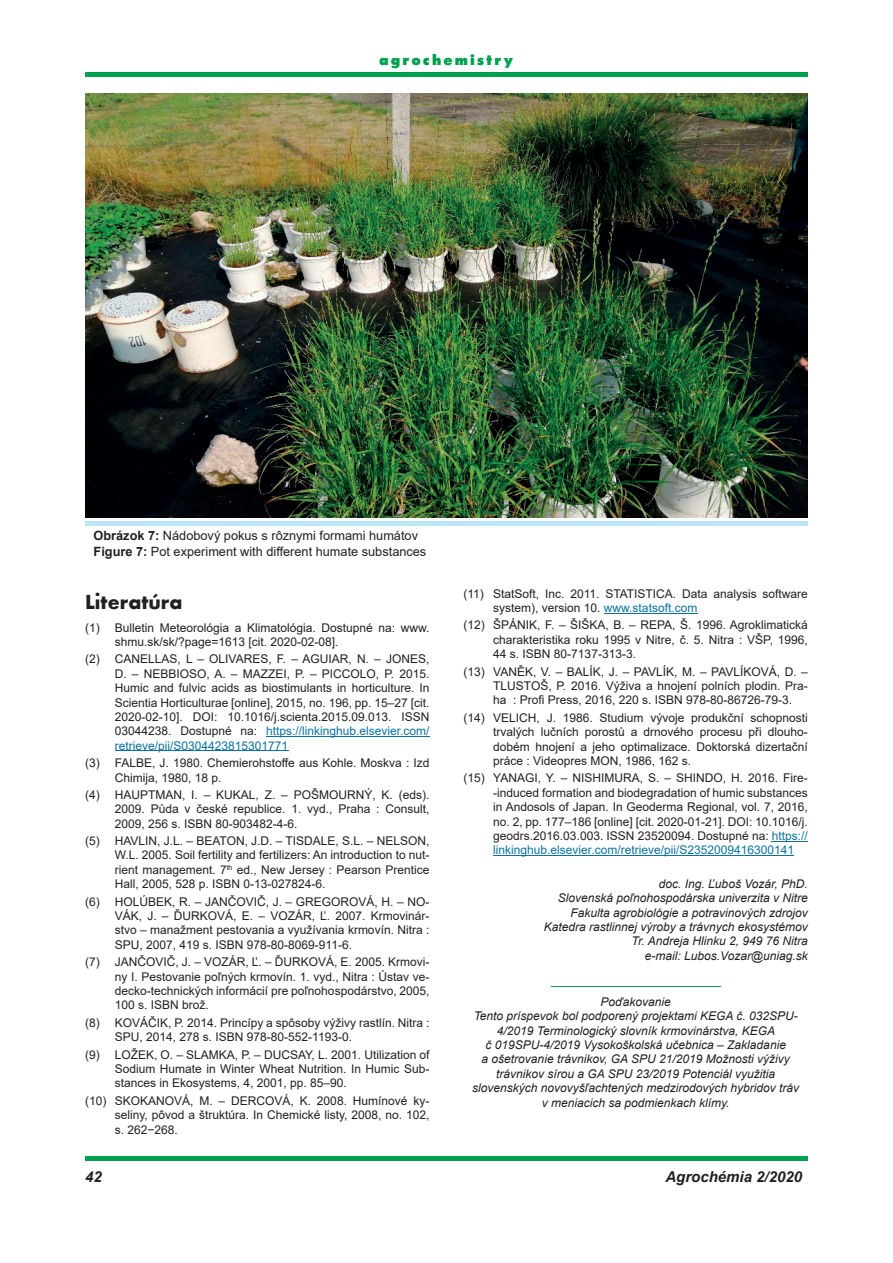
<style>
.page{position:relative;width:893px;height:1263px;background:#fff}
.page>*{position:absolute;margin:0;border:0;box-sizing:border-box;transform-origin:0 0}
.t1{font:700 21px "Futura TEE";color:#231f20}
.t2{font:italic 700 15px "Arial";color:#231f20}
.t3{font:800 15px "Futura PEE";letter-spacing:.18em;color:#00a04e}
.t4{font:12.75px/16px "Arial";color:#231f20}
.t5{font:12px/14.4px "Arial";color:#231f20;text-align:justify}
.t6{font:italic 12px/14.4px "Arial";color:#231f20;text-align:right}
.s1{font-weight:700}
.s2{color:#0a72a2}
</style>
<div class="page">
<hr style="left:85px;top:72px;width:723px;height:4px;background:#00a04e">
<hr style="left:85px;top:1156px;width:723px;height:4px;background:#00a04e">
<hr style="left:266px;top:736px;width:163px;height:1px;background:#0a72a2">
<hr style="left:115px;top:750px;width:173px;height:1px;background:#0a72a2">
<hr style="left:604px;top:613px;width:93px;height:1px;background:#0a72a2">
<hr style="left:772px;top:841px;width:36px;height:1px;background:#0a72a2">
<hr style="left:493px;top:855px;width:301px;height:1px;background:#0a72a2">
<img style="left:85px;top:93px;width:723px;height:424px">
<div style="left:85px;top:521px;width:723px;height:5px;background:#bae5f5"></div>
<hr style="left:551px;top:986px;width:169px;height:1px;background:#00a04e">
<p class="t3" style="left:380px;top:53px;width:135px">agrochemistry</p>
<p class="t4" style="left:94px;top:527px;width:334px"><span class="s1">Obrázok 7:</span> Nádobový pokus s rôznymi formami humátov<br><span class="s1">Figure 7:</span> Pot experiment with different humate substances</p>
<h1 class="t1" style="left:85px;top:589px;width:99px">Literatúra</h1>
<p class="t5" style="left:115px;top:620px;width:316px;text-indent:-30px">(1) Bulletin Meteorológia a Klimatológia. Dostupné na: www. shmu.sk/sk/?page=1613 [cit. 2020-02-08].</p>
<p class="t5" style="left:115px;top:652px;width:316px;text-indent:-30px">(2) CANELLAS, L – OLIVARES, F. – AGUIAR, N. – JONES, D. – NEBBIOSO, A. – MAZZEI, P. – PICCOLO, P. 2015.<br>Humic and fulvic acids as biostimulants in horticulture. In Scientia Horticulturae [online], 2015, no. 196, pp. 15–27 [cit.<br>2020-02-10]. DOI: 10.1016/j.scienta.2015.09.013. ISSN 03044238. Dostupné na: <span class="s2">https://linkinghub.elsevier.com/ retrieve/pii/S0304423815301771</span></p>
<p class="t5" style="left:115px;top:756px;width:316px;text-indent:-30px">(3) FALBE, J. 1980. Chemierohstoffe aus Kohle. Moskva : Izd<br>Chimija, 1980, 18 p.</p>
<p class="t5" style="left:115px;top:787px;width:316px;text-indent:-30px">(4) HAUPTMAN, I. – KUKAL, Z. – POŠMOURNÝ, K. (eds).<br>2009. Půda v české republice. 1. vyd., Praha : Consult, 2009, 256 s. ISBN 80-903482-4-6.</p>
<p class="t5" style="left:115px;top:833px;width:316px;text-indent:-30px">(5) HAVLIN, J.L. – BEATON, J.D. – TISDALE, S.L. – NELSON, W.L. 2005. Soil fertility and fertilizers: An introduction to nut&shy;rient management. 7<sup>th</sup> ed., New Jersey : Pearson Prentice Hall, 2005, 528 p. ISBN 0-13-027824-6.</p>
<p class="t5" style="left:115px;top:894px;width:316px;text-indent:-30px">(6) HOLÚBEK, R. – JANČOVIČ, J. – GREGOROVÁ, H. – NO-VÁK, J. – ĎURKOVÁ, E. – VOZÁR, Ľ. 2007. Krmovinár&shy;stvo – manažment pestovania a využívania krmovín. Nitra :<br>SPU, 2007, 419 s. ISBN 978-80-8069-911-6.</p>
<p class="t5" style="left:115px;top:955px;width:316px;text-indent:-30px">(7) JANČOVIČ, J. – VOZÁR, Ľ. – ĎURKOVÁ, E. 2005. Krmovi&shy;ny I. Pestovanie poľných krmovín. 1. vyd., Nitra : Ústav ve&shy;decko-technických informácií pre poľnohospodárstvo, 2005, 100 s. ISBN brož.</p>
<p class="t5" style="left:115px;top:1015px;width:316px;text-indent:-30px">(8) KOVÁČIK, P. 2014. Princípy a spôsoby výživy rastlín. Nitra :<br>SPU, 2014, 278 s. ISBN 978-80-552-1193-0.</p>
<p class="t5" style="left:115px;top:1047px;width:316px;text-indent:-30px">(9) LOŽEK, O. – SLAMKA, P. – DUCSAY, L. 2001. Utilization of Sodium Humate in Winter Wheat Nutrition. In Humic Sub&shy;stances in Ekosystems, 4, 2001, pp. 85–90.</p>
<p class="t5" style="left:115px;top:1093px;width:316px;text-indent:-30px">(10) SKOKANOVÁ, M. – DERCOVÁ, K. 2008. Humínové ky&shy;seliny, pôvod a štruktúra. In Chemické listy, 2008, no. 102, s. 262−268.</p>
<p class="t5" style="left:493px;top:586px;width:316px;text-indent:-30px">(11) StatSoft, Inc. 2011. STATISTICA. Data analysis software system), version 10. <span class="s2">www.statsoft.com</span></p>
<p class="t5" style="left:493px;top:618px;width:316px;text-indent:-30px">(12) ŠPÁNIK, F. – ŠIŠKA, B. – REPA, Š. 1996. Agroklimatická charakteristika roku 1995 v Nitre, č. 5. Nitra : VŠP, 1996, 44 s. ISBN 80-7137-313-3.</p>
<p class="t5" style="left:493px;top:664px;width:316px;text-indent:-30px">(13) VANĚK, V. – BALÍK, J. – PAVLÍK, M. – PAVLÍKOVÁ, D. – TLUSTOŠ, P. 2016. Výživa a hnojení polních plodin. Pra&shy;ha : Profi Press, 2016, 220 s. ISBN 978-80-86726-79-3.</p>
<p class="t5" style="left:493px;top:710px;width:316px;text-indent:-30px">(14) VELICH, J. 1986. Studium vývoje produkční schopnosti trvalých lučních porostů a drnového procesu při dlouho&shy;dobém hnojení a jeho optimalizace. Doktorská dizertační práce : Videopres MON, 1986, 162 s.</p>
<p class="t5" style="left:493px;top:771px;width:316px;text-indent:-30px">(15) YANAGI, Y. – NISHIMURA, S. – SHINDO, H. 2016. Fire--induced formation and biodegradation of humic substances in Andosols of Japan. In Geoderma Regional, vol. 7, 2016, no. 2, pp. 177–186 [online] [cit. 2020-01-21]. DOI: 10.1016/j. geodrs.2016.03.003. ISSN 23520094. Dostupné na: <span class="s2">https:// linkinghub.elsevier.com/retrieve/pii/S2352009416300141</span></p>
<p class="t6" style="left:544px;top:877px;width:266px">doc. Ing. Ľuboš Vozár, PhD.<br>Slovenská poľnohospodárska univerzita v Nitre Fakulta agrobiológie a potravinových zdrojov Katedra rastlinnej výroby a trávnych ekosystémov Tr. Andreja Hlinku 2, 949 76 Nitra<br>e-mail: Lubos.Vozar@uniag.sk</p>
<p class="t6" style="left:472px;top:994px;width:328px;text-align:center">Poďakovanie<br>Tento príspevok bol podporený projektami KEGA č. 032SPU-4/2019 Terminologický slovník krmovinárstva, KEGA<br>č 019SPU-4/2019 Vysokoškolská učebnica – Zakladanie<br>a ošetrovanie trávnikov, GA SPU 21/2019 Možnosti výživy trávnikov sírou a GA SPU 23/2019 Potenciál využitia slovenských novovyšľachtených medzirodových hybridov tráv v meniacich sa podmienkach klímy.</p>
<p class="t2" style="left:85px;top:1167px;width:18px">42</p>
<p class="t2" style="left:665px;top:1167px;width:138px">Agrochémia 2/2020</p>
</div>
